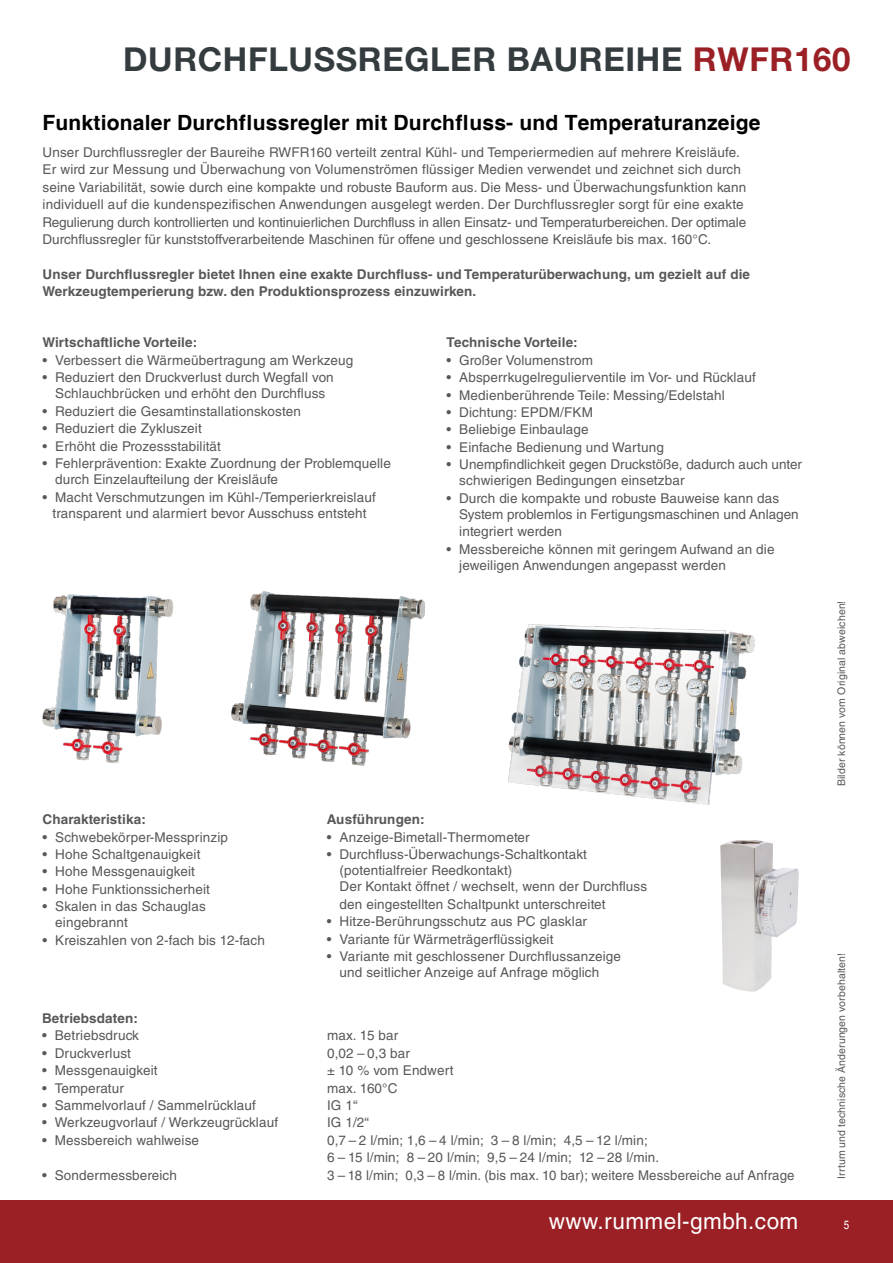
<style>
.page{position:relative;width:893px;height:1263px;background:#fff}
.page>*{position:absolute;margin:0;border:0;box-sizing:border-box;transform-origin:0 0}
.t1{font:700 33px "Helvetica Neue LT Std";letter-spacing:.02em;color:#343c3f}
.t2{font:22.5px "Helvetica LT Std";letter-spacing:.02em;color:#fff}
.t3{font:700 21px "Helvetica";letter-spacing:.01em;color:#000}
.t4{font:13.5px/16.2px "Helvetica LT Std";letter-spacing:.01em;color:#58585a}
.t5{font:700 13.5px/17.4px "Helvetica LT Std";letter-spacing:.01em;color:#58585a}
.t6{font:condensed 12px "Helvetica";color:#fff}
.t7{font:10.5px "Helvetica LT Std";letter-spacing:.01em;color:#58585a}
.s1{color:#9b2026}
</style>
<div class="page">
<div style="left:0;top:1200px;width:893px;height:63px;background:#9b2026"></div>
<img style="left:720px;top:840px;width:79px;height:152px">
<img style="left:508px;top:624px;width:247px;height:181px">
<img style="left:231px;top:591px;width:193px;height:175px">
<img style="left:43px;top:594px;width:130px;height:169px">
<h1 class="t1" style="left:123px;top:39px;width:729px">DURCHFLUSSREGLER BAUREIHE <span class="s1">RWFR160</span></h1>
<h3 class="t3" style="left:43px;top:109px;width:720px">Funktionaler Durchflussregler mit Durchfluss- und Temperaturanzeige</h3>
<p class="t4" style="left:43px;top:143px;width:705px;line-height:17.4px">Unser Durchflussregler der Baureihe RWFR160 verteilt zentral Kühl- und Temperiermedien auf mehrere Kreisläufe.<br>Er wird zur Messung und Überwachung von Volumenströmen flüssiger Medien verwendet und zeichnet sich durch seine Variabilität, sowie durch eine kompakte und robuste Bauform aus. Die Mess- und Überwachungsfunktion kann individuell auf die kundenspezifischen Anwendungen ausgelegt werden. Der Durchflussregler sorgt für eine exakte Regulierung durch kontrollierten und kontinuierlichen Durchfluss in allen Einsatz- und Temperaturbereichen. Der optimale Durchflussregler für kunststoffverarbeitende Maschinen für offene und geschlossene Kreisläufe bis max. 160°C.</p>
<p class="t5" style="left:43px;top:265px;width:709px">Unser Durchflussregler bietet Ihnen eine exakte Durchfluss- und Temperaturüberwachung, um gezielt auf die<br>Werkzeugtemperierung bzw. den Produktionsprozess einzuwirken.</p>
<p class="t5" style="left:43px;top:334px;width:156px">Wirtschaftliche Vorteile:</p>
<p class="t4" style="left:43px;top:352px;width:312px">• Verbessert die Wärmeübertragung am Werkzeug</p>
<p class="t4" style="left:43px;top:369px;width:293px;text-align:center">• Reduziert den Druckverlust durch Wegfall von<br>Schlauchbrücken und erhöht den Durchfluss</p>
<p class="t4" style="left:43px;top:403px;width:260px">• Reduziert die Gesamtinstallationskosten</p>
<p class="t4" style="left:43px;top:420px;width:161px">• Reduziert die Zykluszeit</p>
<p class="t4" style="left:43px;top:438px;width:180px">• Erhöht die Prozessstabilität</p>
<p class="t4" style="left:55px;top:455px;width:337px;text-indent:-13px">• Fehlerprävention: Exakte Zuordnung der Problemquelle durch Einzelaufteilung der Kreisläufe</p>
<p class="t4" style="left:43px;top:489px;width:335px;text-align:center">• Macht Verschmutzungen im Kühl-/Temperierkreislauf transparent und alarmiert bevor Ausschuss entsteht</p>
<p class="t5" style="left:446px;top:334px;width:133px">Technische Vorteile:</p>
<p class="t4" style="left:446px;top:352px;width:148px">• Großer Volumenstrom</p>
<p class="t4" style="left:446px;top:369px;width:311px">• Absperrkugelregulierventile im Vor- und Rücklauf</p>
<p class="t4" style="left:446px;top:387px;width:280px">• Medienberührende Teile: Messing/Edelstahl</p>
<p class="t4" style="left:446px;top:404px;width:148px">• Dichtung: EPDM/FKM</p>
<p class="t4" style="left:446px;top:422px;width:144px">• Beliebige Einbaulage</p>
<p class="t4" style="left:446px;top:439px;width:219px">• Einfache Bedienung und Wartung</p>
<p class="t4" style="left:459px;top:456px;width:344px;text-indent:-13px">• Unempfindlichkeit gegen Druckstöße, dadurch auch unter schwierigen Bedingungen einsetzbar</p>
<p class="t4" style="left:459px;top:490px;width:341px;line-height:16.8px;text-indent:-13px">• Durch die kompakte und robuste Bauweise kann das<br>System problemlos in Fertigungsmaschinen und Anlagen integriert werden</p>
<p class="t4" style="left:459px;top:541px;width:317px;text-indent:-13px">• Messbereiche können mit geringem Aufwand an die jeweiligen Anwendungen angepasst werden</p>
<p class="t5" style="left:43px;top:810px;width:105px">Charakteristika:</p>
<p class="t4" style="left:43px;top:829px;width:187px">• Schwebekörper-Messprinzip</p>
<p class="t4" style="left:43px;top:846px;width:159px">• Hohe Schaltgenauigkeit</p>
<p class="t4" style="left:43px;top:863px;width:154px">• Hohe Messgenauigkeit</p>
<p class="t4" style="left:43px;top:881px;width:169px">• Hohe Funktionssicherheit</p>
<p class="t4" style="left:55px;top:898px;width:152px;text-indent:-13px">• Skalen in das Schauglas eingebrannt</p>
<p class="t4" style="left:43px;top:932px;width:224px">• Kreiszahlen von 2-fach bis 12-fach</p>
<p class="t5" style="left:327px;top:810px;width:99px">Ausführungen:</p>
<p class="t4" style="left:327px;top:829px;width:204px">• Anzeige-Bimetall-Thermometer</p>
<p class="t4" style="left:340px;top:846px;width:309px;line-height:16.6px;text-indent:-13px">• Durchfluss-Überwachungs-Schaltkontakt (potentialfreier Reedkontakt)<br>Der Kontakt öffnet / wechselt, wenn der Durchfluss den eingestellten Schaltpunkt unterschreitet</p>
<p class="t4" style="left:327px;top:913px;width:262px">• Hitze-Berührungsschutz aus PC glasklar</p>
<p class="t4" style="left:327px;top:931px;width:228px">• Variante für Wärmeträgerflüssigkeit</p>
<p class="t4" style="left:340px;top:948px;width:283px;text-indent:-13px">• Variante mit geschlossener Durchflussanzeige und seitlicher Anzeige auf Anfrage möglich</p>
<p class="t5" style="left:42px;top:1009px;width:97px">Betriebsdaten:</p>
<p class="t4" style="left:42px;top:1027px;width:99px">• Betriebsdruck</p>
<p class="t4" style="left:327px;top:1027px;width:73px">max. 15 bar</p>
<p class="t4" style="left:42px;top:1045px;width:91px">• Druckverlust</p>
<p class="t4" style="left:327px;top:1045px;width:85px">0,02 – 0,3 bar</p>
<p class="t4" style="left:42px;top:1062px;width:117px">• Messgenauigkeit</p>
<p class="t4" style="left:327px;top:1062px;width:128px">± 10 % vom Endwert</p>
<p class="t4" style="left:42px;top:1080px;width:83px">• Temperatur</p>
<p class="t4" style="left:327px;top:1080px;width:72px">max. 160°C</p>
<p class="t4" style="left:42px;top:1097px;width:215px">• Sammelvorlauf / Sammelrücklauf</p>
<p class="t4" style="left:327px;top:1097px;width:32px">IG 1“</p>
<p class="t4" style="left:42px;top:1114px;width:238px">• Werkzeugvorlauf / Werkzeugrücklauf</p>
<p class="t4" style="left:327px;top:1114px;width:44px">IG 1/2“</p>
<p class="t4" style="left:42px;top:1132px;width:159px">• Messbereich wahlweise</p>
<p class="t4" style="left:327px;top:1131px;width:334px;line-height:17.4px">0,7 – 2 l/min; 1,6 – 4 l/min; 3 – 8 l/min; 4,5 – 12 l/min;<br>6 – 15 l/min; 8 – 20 l/min; 9,5 – 24 l/min; 12 – 28 l/min.</p>
<p class="t4" style="left:42px;top:1167px;width:137px">• Sondermessbereich</p>
<p class="t4" style="left:327px;top:1167px;width:469px">3 – 18 l/min; 0,3 – 8 l/min. (bis max. 10 bar); weitere Messbereiche auf Anfrage</p>
<p class="t7" style="left:835px;top:786px;width:187px;rotate:-90deg">Bilder können vom Original abweichen!</p>
<p class="t7" style="left:835px;top:1179px;width:227px;rotate:-90deg">Irrtum und technische Änderungen vorbehalten!</p>
<h2 class="t2" style="left:549px;top:1207px;width:251px">www.rummel-gmbh.com</h2>
<p class="t6" style="left:844px;top:1218px;width:7px">5</p>
</div>
